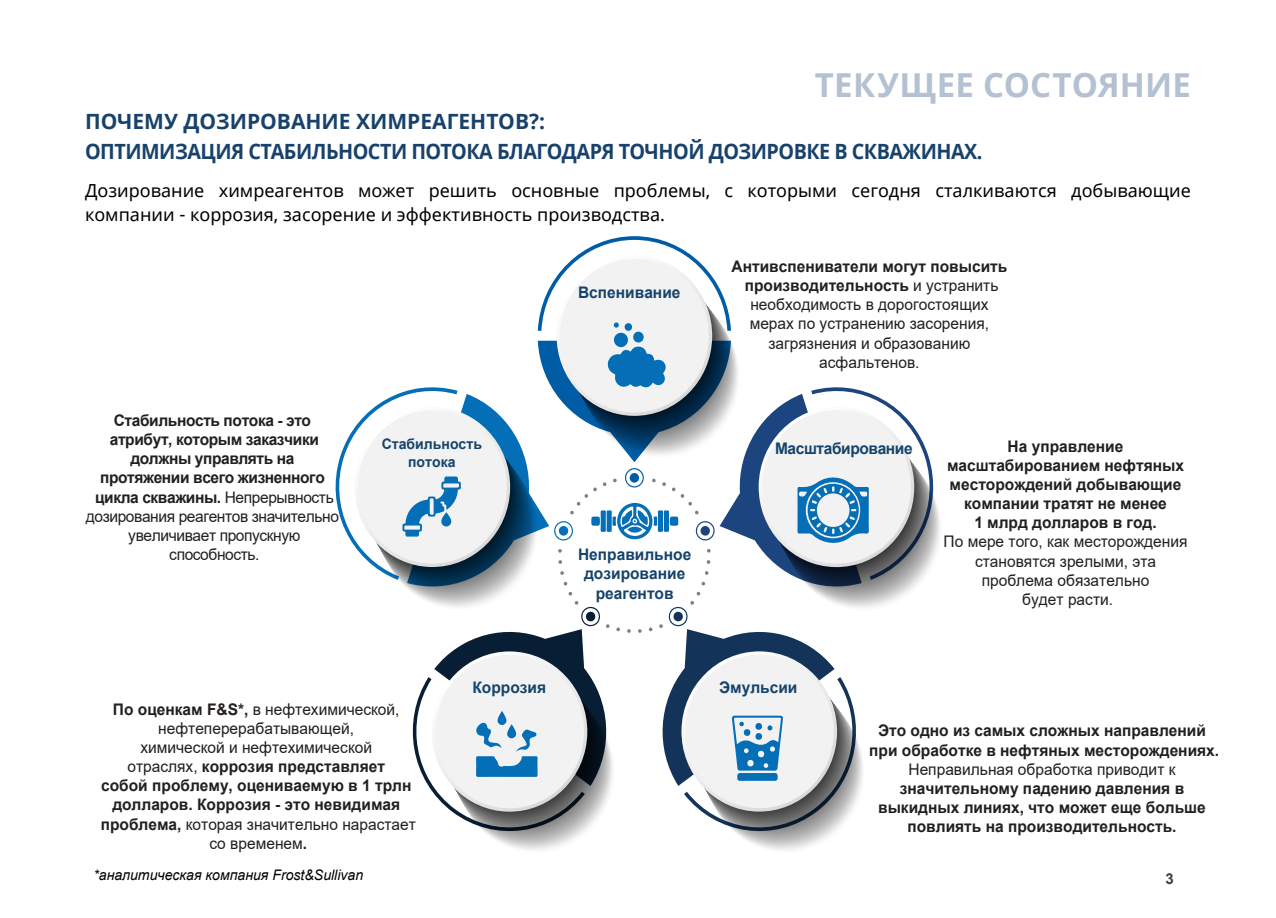
<style>
.page{position:relative;width:1276px;height:918px;background:#fff}
.page>*{position:absolute;margin:0;border:0;box-sizing:border-box;transform-origin:0 0}
.t1{font:700 33px "Noto Sans";letter-spacing:.005em;color:#b3c1d3}
.t2{font:700 21px/30px "Noto Sans";letter-spacing:-.025em;color:#18426b}
.t3{font:18px/24px "Noto Sans";color:#000}
.t4{font:15.9px/19.2px "Arial";color:#231f20;text-align:center}
.t5{font:700 15.9px/19.2px "Arial";color:#231f20;text-align:center}
.t6{font:700 15.9px/19.2px "Arial";letter-spacing:-.025em;color:#231f20;text-align:center}
.t7{font:700 15.9px/19.2px "Arial";color:#15436c;text-align:center}
.t8{font:700 15.9px "Arial";letter-spacing:-.025em;color:#15436c}
.t9{font:700 15px "Arial";color:#3e3e3e}
.t10{font:italic 14.55px "Arial";color:#000}
.t11{font:700 14.55px/17.4px "Arial";color:#15436c;text-align:center}
.s1{font-weight:400}
.s2{font-weight:700}
</style>
<div class="page">
<svg style="left:335px;top:236px;width:605px;height:614px"></svg>
<h1 class="t1" style="left:815px;top:62px;width:377px">ТЕКУЩЕЕ СОСТОЯНИЕ</h1>
<h2 class="t2" style="left:85px;top:106px;width:899px">ПОЧЕМУ ДОЗИРОВАНИЕ ХИМРЕАГЕНТОВ?:<br>ОПТИМИЗАЦИЯ СТАБИЛЬНОСТИ ПОТОКА БЛАГОДАРЯ ТОЧНОЙ ДОЗИРОВКЕ В СКВАЖИНАХ.</h2>
<p class="t3" style="left:85px;top:179px;width:1107px">Дозирование химреагентов может решить основные проблемы, с которыми сегодня сталкиваются добывающие компании - коррозия, засорение и эффективность производства.</p>
<p class="t6" style="left:86px;top:411px;width:255px">Стабильность потока - это атрибут, которым заказчики должны управлять на протяжении всего жизненного цикла скважины. <span class="s1">Непрерывность дозирования реагентов значительно увеличивает пропускную способность.</span></p>
<p class="t11" style="left:382px;top:436px;width:102px">Стабильность потока</p>
<p class="t7" style="left:578px;top:283px;width:104px">Вспенивание</p>
<p class="t7" style="left:578px;top:545px;width:115px">Неправильное дозирование реагентов</p>
<p class="t4" style="left:731px;top:257px;width:277px"><span class="s2">Антивспениватели могут повысить производительность</span> и устранить необходимость в дорогостоящих мерах по устранению засорения, загрязнения и образованию асфальтенов.</p>
<p class="t8" style="left:775px;top:437px;width:139px">Масштабирование</p>
<p class="t5" style="left:947px;top:437px;width:238px">На управление масштабированием нефтяных месторождений добывающие компании тратят не менее<br>1 млрд долларов в год.</p>
<p class="t4" style="left:943px;top:532px;width:245px">По мере того, как месторождения становятся зрелыми, эта проблема обязательно<br>будет расти.</p>
<p class="t7" style="left:472px;top:678px;width:75px">Коррозия</p>
<p class="t7" style="left:719px;top:678px;width:80px">Эмульсии</p>
<p class="t4" style="left:101px;top:699px;width:317px"><span class="s2">По оценкам F&amp;S*,</span> в нефтехимической, нефтеперерабатывающей,<br>химической и нефтехимической<br>отраслях, <span class="s2">коррозия представляет<br>собой проблему, оцениваемую в 1 трлн долларов. Коррозия - это невидимая проблема,</span> которая значительно нарастает со временем<span class="s2">.</span></p>
<p class="t10" style="left:93px;top:866px;width:271px">*аналитическая компания Frost&amp;Sullivan</p>
<p class="t5" style="left:869px;top:721px;width:351px">Это одно из самых сложных направлений при обработке в нефтяных месторождениях.</p>
<p class="t4" style="left:908px;top:759px;width:268px">Неправильная обработка приводит к</p>
<p class="t5" style="left:878px;top:779px;width:329px">значительному падению давления в выкидных линиях, что может еще больше повлиять на производительность.</p>
<p class="t9" style="left:1165px;top:868px;width:10px">3</p>
</div>
